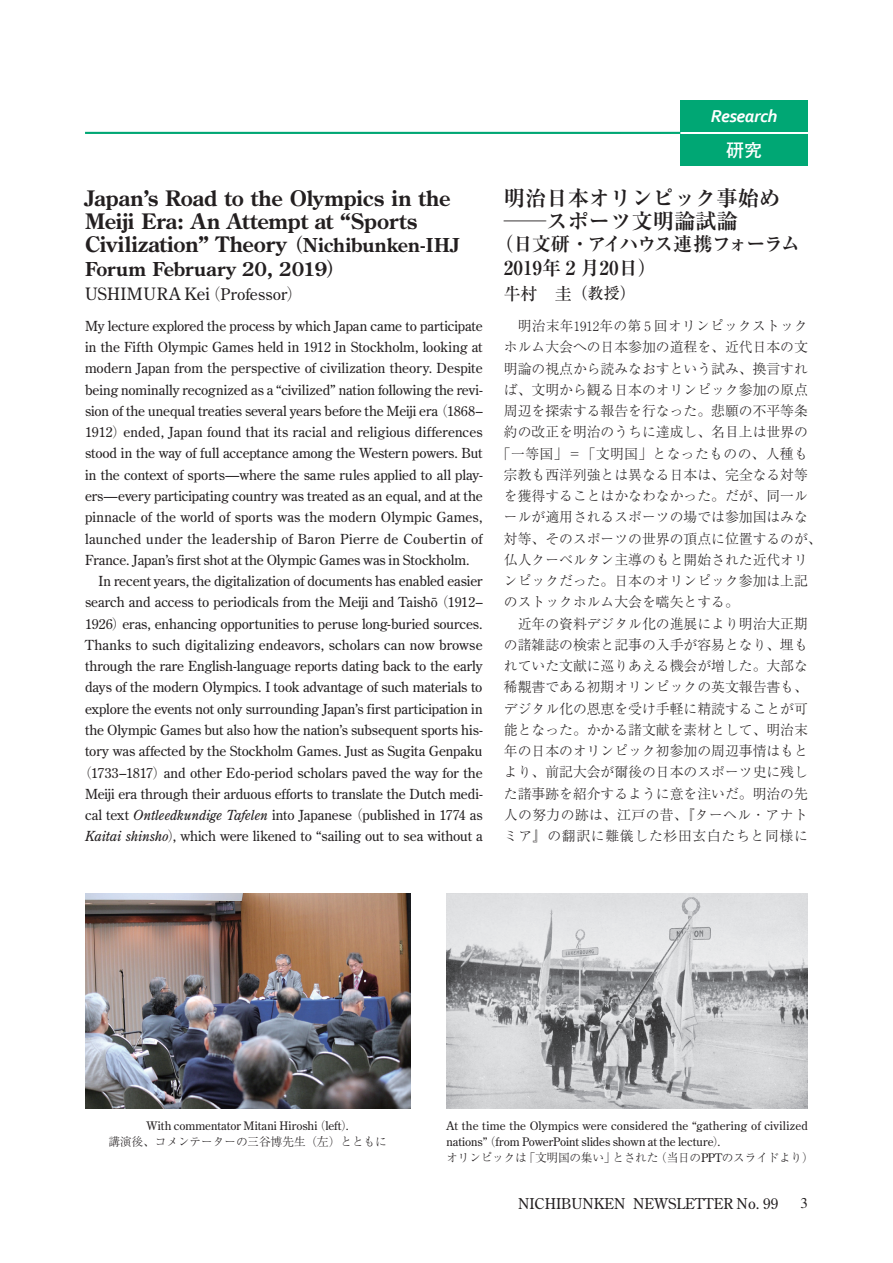
<style>
.page{position:relative;width:893px;height:1263px;background:#fff}
.page>*{position:absolute;margin:0;border:0;box-sizing:border-box;transform-origin:0 0}
.t1{font:700 21.3px/23.4px "Century Old Style";color:#231f20}
.t2{font:700 21.3px/23.4px "Ryumin Pr 6 N";color:#231f20}
.t3{font:700 19.2px/24.5px "Ryumin Pr 6 N";color:#231f20}
.t4{font:700 19.2px "Century Old Style";letter-spacing:-.005em;color:#231f20}
.t5{font:italic 700 18px "Corbel";letter-spacing:-.025em;color:#fff}
.t6{font:700 18px "Futo Go B101 Pr 6 N";color:#fff}
.t7{font:16.95px "Century Old Style";letter-spacing:.025em;color:#231f20}
.t8{font:500 16.95px "Ryumin Pr 6 N";color:#231f20}
.t9{font:14.85px "Century Old Style";color:#231f20}
.t10{font:14.85px "Times";color:#231f20}
.t11{font:13.8px "Century Old Style";color:#231f20}
.t12{font:300 13.8px "Ryumin Pr 6 N";color:#231f20}
.t13{font:13.8px "Century Old Style";letter-spacing:.02em;color:#231f20}
.t14{font:300 13.8px "Ryumin Pr 6 N";letter-spacing:.025em;color:#231f20}
.t15{font:300 13.8px "Ryumin Pr 6 N";letter-spacing:.03em;color:#231f20}
.t16{font:300 13.8px "Ryumin Pr 6 N";letter-spacing:.05em;color:#231f20}
.t17{font:11.7px/15.9px "Century Old Style";letter-spacing:.01em;color:#231f20}
.t18{font:300 11.7px "Ryumin Pr 6 N";letter-spacing:-.02em;color:#231f20}
.s1{font-family:"Ryumin Pr 6 N";font-weight:800;font-stretch:expanded;font-size:19.2px}
.s2{font-size:19.2px}
.s3{font-family:"Ryumin Pr 6 N";font-weight:800;font-stretch:expanded}
.s4{font-family:"Ryumin Pr 6 N";font-weight:300;font-size:15.9px}
.s5{font-size:15.9px}
.s6{font-family:"Ryumin Pr 6 N";font-weight:300}
.s7{font-family:"Ryumin Pr 6 N";font-weight:500}
.s8{font-style:italic}
.s9{font-size:12.75px}
.s10{font-family:"Century Old Style";font-weight:400}
</style>
<div class="page">
<img style="left:446px;top:894px;width:362px;height:215px">
<img style="left:85px;top:894px;width:325px;height:215px">
<hr style="left:85px;top:132px;width:595px;height:2px;background:#00a774">
<div style="left:680px;top:100px;width:128px;height:32px;background:#00a774"></div>
<div style="left:680px;top:134px;width:128px;height:32px;background:#00a774"></div>
<h1 class="t1" style="left:85px;top:186px;width:377px">Japan’s Road to the Olympics in the<br>Meiji Era: An Attempt at “Sports<br>Civilization” Theory <span class="s1">（</span><span class="s2">Nichibunken-IHJ</span></h1>
<h2 class="t4" style="left:85px;top:256px;width:262px">Forum February 20, 2019<span class="s3">）</span></h2>
<p class="t7" style="left:85px;top:283px;width:219px">USHIMURA Kei<span class="s4">（</span><span class="s5">Professor</span><span class="s4">）</span></p>
<p class="t11" style="left:85px;top:317px;width:399px">My lecture explored the process by which Japan came to participate</p>
<p class="t11" style="left:85px;top:338px;width:399px">in the Fifth Olympic Games held in 1912 in Stockholm, looking at</p>
<p class="t11" style="left:85px;top:359px;width:399px">modern Japan from the perspective of civilization theory. Despite</p>
<p class="t11" style="left:85px;top:381px;width:399px">being nominally recognized as a “civilized” nation following the revi-</p>
<p class="t11" style="left:85px;top:402px;width:399px">sion of the unequal treaties several years before the Meiji era <span class="s6">（</span>1868–</p>
<p class="t11" style="left:85px;top:423px;width:399px">1912<span class="s6">）</span> ended, Japan found that its racial and religious differences</p>
<p class="t11" style="left:85px;top:445px;width:399px">stood in the way of full acceptance among the Western powers. But</p>
<p class="t11" style="left:85px;top:466px;width:399px">in the context of sports—where the same rules applied to all play-</p>
<p class="t11" style="left:85px;top:487px;width:399px">ers—every participating country was treated as an equal, and at the</p>
<p class="t11" style="left:85px;top:508px;width:399px">pinnacle of the world of sports was the modern Olympic Games,</p>
<p class="t13" style="left:85px;top:530px;width:399px">launched under the leadership of Baron Pierre de Coubertin of</p>
<p class="t11" style="left:85px;top:551px;width:386px">France. Japan’s first shot at the Olympic Games was in Stockholm.</p>
<p class="t11" style="left:99px;top:572px;width:385px">In recent years, the digitalization of documents has enabled easier</p>
<p class="t11" style="left:85px;top:593px;width:399px">search and access to periodicals from the Meiji and Taish<span class="s7">ō</span> <span class="s6">（</span>1912–</p>
<p class="t11" style="left:85px;top:615px;width:399px">1926<span class="s6">）</span> eras, enhancing opportunities to peruse long-buried sources.</p>
<p class="t11" style="left:85px;top:636px;width:399px">Thanks to such digitalizing endeavors, scholars can now browse</p>
<p class="t11" style="left:85px;top:657px;width:399px">through the rare English-language reports dating back to the early</p>
<p class="t11" style="left:85px;top:678px;width:399px">days of the modern Olympics. I took advantage of such materials to</p>
<p class="t11" style="left:85px;top:700px;width:399px">explore the events not only surrounding Japan’s first participation in</p>
<p class="t11" style="left:85px;top:721px;width:399px">the Olympic Games but also how the nation’s subsequent sports his-</p>
<p class="t11" style="left:85px;top:742px;width:399px">tory was affected by the Stockholm Games. Just as Sugita Genpaku</p>
<p class="t11" style="left:85px;top:764px;width:399px"><span class="s6">（</span>1733–1817<span class="s6">）</span> and other Edo-period scholars paved the way for the</p>
<p class="t11" style="left:85px;top:785px;width:399px">Meiji era through their arduous efforts to translate the Dutch medi-</p>
<p class="t11" style="left:85px;top:806px;width:399px">cal text <span class="s8">Ontleedkundige Tafelen</span> into Japanese <span class="s6">（</span>published in 1774 as</p>
<p class="t11" style="left:85px;top:827px;width:399px"><span class="s8">Kaitai shinsho</span><span class="s6">）</span>, which were likened to “sailing out to sea without a</p>
<h3 class="t5" style="left:711px;top:105px;width:68px">Research</h3>
<h3 class="t6" style="left:726px;top:136px;width:38px">研究</h3>
<h1 class="t2" style="left:504px;top:185px;width:278px">明治日本オリンピック事始め─スポーツ文明論試論</h1>
<h2 class="t3" style="left:504px;top:230px;width:318px;text-indent:-10px">（日文研・アイハウス連携フォーラム　<br>2019年２月20日）</h2>
<p class="t8" style="left:504px;top:280px;width:133px">牛村　圭<span class="s5">（教授）</span></p>
<p class="t12" style="left:504px;top:315px;width:306px">　明治末年<span class="s9">₁₉₁₂</span>年の第 <span class="s9">₅</span> 回オリンピックストック</p>
<p class="t12" style="left:504px;top:336px;width:306px">ホルム大会への日本参加の道程を、近代日本の文</p>
<p class="t12" style="left:504px;top:358px;width:306px">明論の視点から読みなおすという試み、換言すれ</p>
<p class="t12" style="left:504px;top:379px;width:306px">ば、文明から観る日本のオリンピック参加の原点</p>
<p class="t12" style="left:504px;top:400px;width:306px">周辺を探索する報告を行なった。悲願の不平等条</p>
<p class="t12" style="left:504px;top:421px;width:306px">約の改正を明治のうちに達成し、名目上は世界の</p>
<p class="t14" style="left:497px;top:443px;width:312px">「一等国」＝「文明国」となったものの、人種も</p>
<p class="t12" style="left:504px;top:464px;width:306px">宗教も西洋列強とは異なる日本は、完全なる対等</p>
<p class="t12" style="left:504px;top:485px;width:306px">を獲得することはかなわなかった。だが、同一ル</p>
<p class="t12" style="left:504px;top:506px;width:306px">ールが適用されるスポーツの場では参加国はみな</p>
<p class="t12" style="left:504px;top:528px;width:319px">対等、そのスポーツの世界の頂点に位置するのが、</p>
<p class="t12" style="left:504px;top:549px;width:306px">仏人クーベルタン主導のもと開始された近代オリ</p>
<p class="t12" style="left:504px;top:570px;width:306px">ンピックだった。日本のオリンピック参加は上記</p>
<p class="t12" style="left:504px;top:591px;width:236px">のストックホルム大会を嚆矢とする。</p>
<p class="t12" style="left:504px;top:613px;width:306px">　近年の資料デジタル化の進展により明治大正期</p>
<p class="t12" style="left:504px;top:634px;width:306px">の諸雑誌の検索と記事の入手が容易となり、埋も</p>
<p class="t12" style="left:504px;top:655px;width:306px">れていた文献に巡りあえる機会が増した。大部な</p>
<p class="t12" style="left:504px;top:676px;width:306px">稀覯書である初期オリンピックの英文報告書も、</p>
<p class="t12" style="left:504px;top:698px;width:306px">デジタル化の恩恵を受け手軽に精読することが可</p>
<p class="t12" style="left:504px;top:719px;width:306px">能となった。かかる諸文献を素材として、明治末</p>
<p class="t12" style="left:504px;top:740px;width:306px">年の日本のオリンピック初参加の周辺事情はもと</p>
<p class="t12" style="left:504px;top:761px;width:306px">より、前記大会が爾後の日本のスポーツ史に残し</p>
<p class="t12" style="left:504px;top:783px;width:306px">た諸事跡を紹介するように意を注いだ。明治の先</p>
<p class="t15" style="left:504px;top:804px;width:305px">人の努力の跡は、江戸の昔、『ターヘル・アナト</p>
<p class="t16" style="left:504px;top:825px;width:306px">ミア』の翻訳に難儀した杉田玄白たちと同様に</p>
<p class="t17" style="left:147px;top:1117px;width:204px">With commentator Mitani Hiroshi <span class="s6">（</span>left<span class="s6">）</span>.</p>
<p class="t18" style="left:108px;top:1132px;width:280px">講演後、コメンテーターの三谷博先生（左）とともに</p>
<p class="t17" style="left:446px;top:1117px;width:363px">At the time the Olympics were considered the “gathering of civilized nations” <span class="s6">（</span>from PowerPoint slides shown at the lecture<span class="s6">）</span>.</p>
<p class="t18" style="left:446px;top:1148px;width:369px">オリンピックは「文明国の集い」とされた（当日の<span class="s10">PPT</span>のスライドより）</p>
<p class="t9" style="left:518px;top:1194px;width:262px">NICHIBUNKEN NEWSLETTER No. 99</p>
<p class="t10" style="left:800px;top:1195px;width:9px">3</p>
</div>
